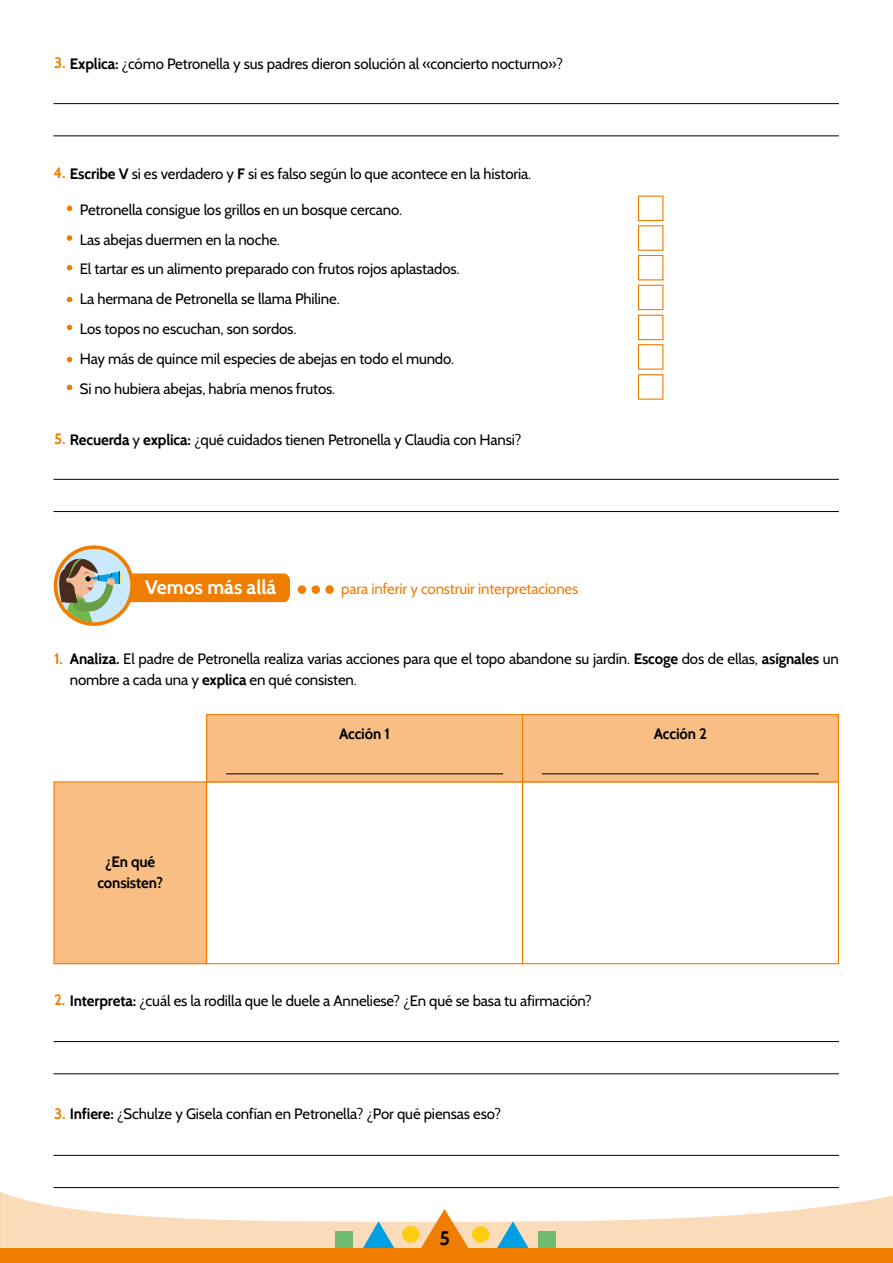
<style>
.page{position:relative;width:893px;height:1263px;background:#fff}
.page>*{position:absolute;margin:0;border:0;box-sizing:border-box;transform-origin:0 0}
.t1{font:700 19.5px "Cabin";color:#fff}
.t2{font:700 19.5px "Cabin";color:#000}
.t3{font:15px/21px "Cabin";letter-spacing:-.01em;color:#000}
.t4{font:15px "Cabin";letter-spacing:-.01em;color:#ef7d00}
.t5{font:700 15px/21px "Cabin";letter-spacing:-.01em;color:#000;text-align:center}
.t6{font:700 15px "Cabin";color:#ef7d00}
.s1{font-weight:700;color:#ef7d00}
.s2{font-weight:700}
</style>
<div class="page">
<svg style="left:0;top:1192px;width:893px;height:57px;fill:#fadcbb"></svg>
<div style="left:472px;top:1226px;width:17px;height:17px;background:#ffcd0d;border-radius:50%"></div>
<svg style="left:496px;top:1221px;width:33px;height:28px"></svg>
<div style="left:538px;top:1231px;width:18px;height:18px;background:#71bb71"></div>
<div style="left:402px;top:1226px;width:17px;height:17px;background:#ffcd0d;border-radius:50%"></div>
<svg style="left:362px;top:1221px;width:33px;height:28px"></svg>
<div style="left:336px;top:1231px;width:17px;height:18px;background:#71bb71"></div>
<div style="left:0;top:1249px;width:893px;height:14px;background:#ef7d00"></div>
<svg style="left:412px;top:1209px;width:66px;height:40px"></svg>
<div style="left:298px;top:585px;width:8px;height:9px;background:#ef7d00;border-radius:50%"></div>
<div style="left:311px;top:585px;width:9px;height:9px;background:#ef7d00;border-radius:50%"></div>
<div style="left:325px;top:585px;width:9px;height:9px;background:#ef7d00;border-radius:50%"></div>
<svg style="left:54px;top:545px;width:236px;height:81px"></svg>
<hr style="left:53px;top:103px;width:786px;height:1px;background:#000">
<hr style="left:53px;top:135px;width:786px;height:1px;background:#000">
<hr style="left:53px;top:479px;width:786px;height:1px;background:#000">
<hr style="left:53px;top:511px;width:786px;height:1px;background:#000">
<hr style="left:53px;top:1041px;width:786px;height:1px;background:#000">
<hr style="left:53px;top:1073px;width:786px;height:1px;background:#000">
<hr style="left:53px;top:1155px;width:786px;height:1px;background:#000">
<hr style="left:53px;top:1187px;width:786px;height:1px;background:#000">
<div style="left:638px;top:196px;width:25px;height:25px;border:1px solid #ef7d00"></div>
<div style="left:638px;top:255px;width:25px;height:25px;border:1px solid #ef7d00"></div>
<div style="left:638px;top:315px;width:25px;height:25px;border:1px solid #ef7d00"></div>
<div style="left:638px;top:374px;width:25px;height:26px;border:1px solid #ef7d00"></div>
<div style="left:638px;top:225px;width:25px;height:26px;border:1px solid #ef7d00"></div>
<div style="left:638px;top:285px;width:25px;height:25px;border:1px solid #ef7d00"></div>
<div style="left:638px;top:344px;width:25px;height:26px;border:1px solid #ef7d00"></div>
<svg style="left:67px;top:206px;width:5px;height:5px"></svg>
<svg style="left:67px;top:265px;width:5px;height:5px"></svg>
<svg style="left:67px;top:235px;width:5px;height:6px"></svg>
<svg style="left:67px;top:297px;width:5px;height:5px"></svg>
<svg style="left:67px;top:357px;width:5px;height:5px"></svg>
<svg style="left:67px;top:325px;width:5px;height:5px"></svg>
<svg style="left:67px;top:385px;width:5px;height:5px"></svg>
<div style="left:53px;top:781px;width:154px;height:183px;background:#f9be84;border:1px solid #ef7d00"></div>
<div style="left:206px;top:781px;width:317px;height:183px;border:1px solid #ef7d00"></div>
<div style="left:206px;top:714px;width:317px;height:68px;background:#f9be84;border:1px solid #ef7d00"></div>
<div style="left:522px;top:781px;width:317px;height:183px;border:1px solid #ef7d00"></div>
<div style="left:522px;top:714px;width:317px;height:68px;background:#f9be84;border:1px solid #ef7d00"></div>
<hr style="left:226px;top:773px;width:277px;height:1px;background:#000">
<hr style="left:542px;top:773px;width:277px;height:1px;background:#000">
<p class="t3" style="left:54px;top:53px;width:510px"><span class="s1">3.</span> <span class="s2">Explica:</span> ¿cómo Petronella y sus padres dieron solución al «concierto nocturno»?</p>
<p class="t3" style="left:53px;top:163px;width:479px"><span class="s1">4.</span> <span class="s2">Escribe V</span> si es verdadero y <span class="s2">F</span> si es falso según lo que acontece en la historia.</p>
<p class="t3" style="left:80px;top:199px;width:324px">Petronella consigue los grillos en un bosque cercano.</p>
<p class="t3" style="left:80px;top:229px;width:202px">Las abejas duermen en la noche.</p>
<p class="t3" style="left:80px;top:258px;width:381px">El tartar es un alimento preparado con frutos rojos aplastados.</p>
<p class="t3" style="left:80px;top:288px;width:261px">La hermana de Petronella se llama Philine.</p>
<p class="t3" style="left:80px;top:318px;width:218px">Los topos no escuchan, son sordos.</p>
<p class="t3" style="left:80px;top:348px;width:376px">Hay más de quince mil especies de abejas en todo el mundo.</p>
<p class="t3" style="left:80px;top:378px;width:257px">Si no hubiera abejas, habría menos frutos.</p>
<p class="t3" style="left:54px;top:429px;width:469px"><span class="s1">5.</span> <span class="s2">Recuerda</span> y <span class="s2">explica:</span> ¿qué cuidados tienen Petronella y Claudia con Hansi?</p>
<h1 class="t1" style="left:145px;top:575px;width:133px">Vemos más allá</h1>
<p class="t4" style="left:341px;top:580px;width:238px">para inferir y construir interpretaciones</p>
<p class="t6" style="left:54px;top:650px;width:11px">1.</p>
<p class="t3" style="left:70px;top:649px;width:770px"><span class="s2">Analiza.</span> El padre de Petronella realiza varias acciones para que el topo abandone su jardín. <span class="s2">Escoge</span> dos de ellas, <span class="s2">asígnales</span> un nombre a cada una y <span class="s2">explica</span> en qué consisten.</p>
<p class="t5" style="left:97px;top:851px;width:67px">¿En qué consisten?</p>
<p class="t5" style="left:339px;top:723px;width:52px">Acción 1</p>
<p class="t3" style="left:54px;top:990px;width:539px"><span class="s1">2.</span> <span class="s2">Interpreta:</span> ¿cuál es la rodilla que le duele a Anneliese? ¿En qué se basa tu afirmación?</p>
<p class="t3" style="left:54px;top:1103px;width:448px"><span class="s1">3.</span> <span class="s2">Infiere:</span> ¿Schulze y Gisela confían en Petronella? ¿Por qué piensas eso?</p>
<h1 class="t2" style="left:440px;top:1226px;width:12px">5</h1>
<p class="t5" style="left:654px;top:723px;width:55px">Acción 2</p>
</div>
